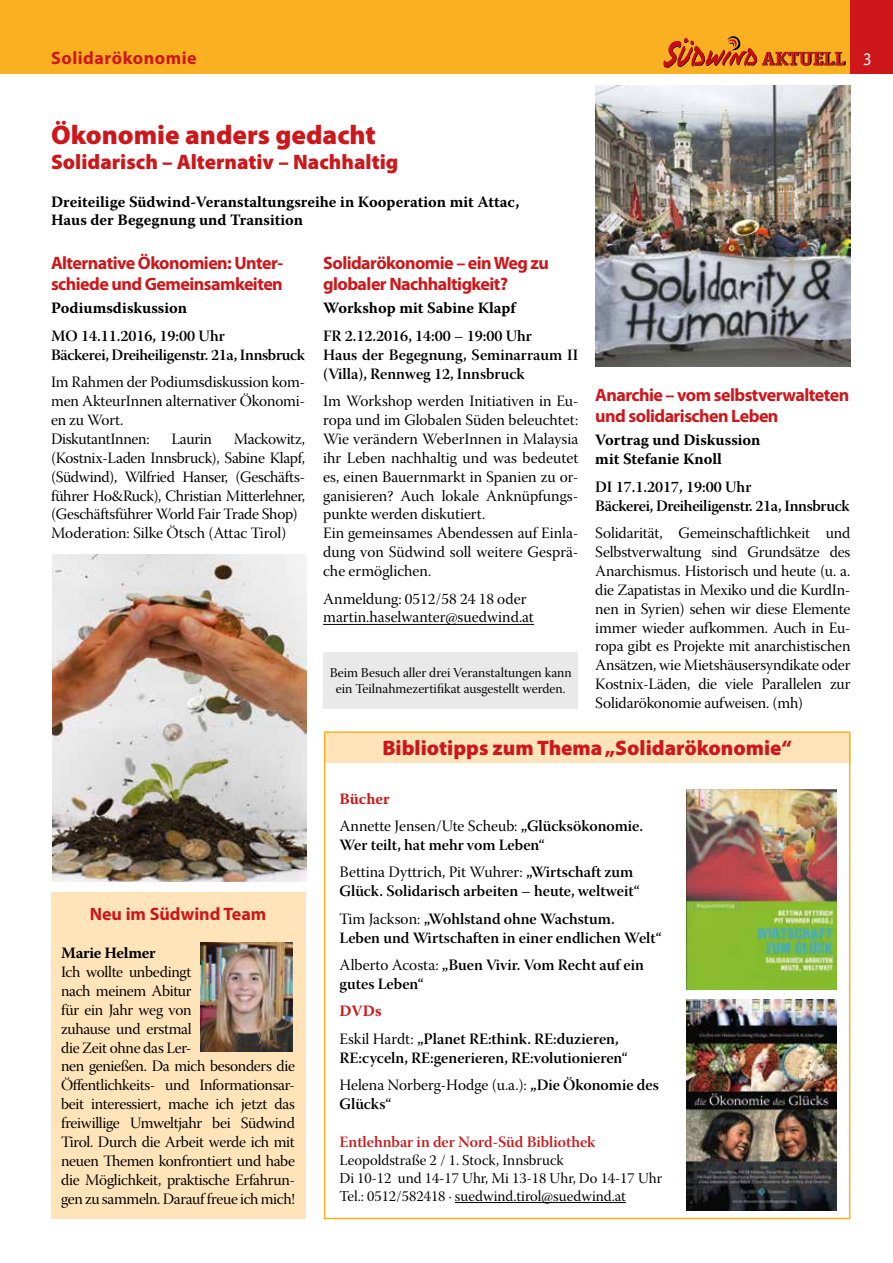
<style>
.page{position:relative;width:893px;height:1263px;background:#fff}
.page>*{position:absolute;margin:0;border:0;box-sizing:border-box;transform-origin:0 0}
.t1{font:900 27px "Myriad Pro";color:#cd171a}
.t2{font:900 21px "Myriad Pro";color:#cd171a}
.t3{font:700 18px/21.6px "Myriad Pro";letter-spacing:-.03em;color:#cd171a}
.t4{font:700 18px "Myriad Pro";color:#cd171a}
.t5{font:700 18px "Myriad Pro";letter-spacing:.03em;color:#cd171a}
.t6{font:18px "Officina Serif";color:#fff}
.t7{font:15.75px/18.9px "Warnock Pro Subh";letter-spacing:-.01em;color:#000}
.t8{font:15.75px/18.9px "Warnock Pro Semibold Subh";color:#000}
.t9{font:700 15.75px/18.9px "Warnock Pro";color:#000}
.t10{font:15.75px/18.9px "Warnock Pro Semibold Subh";letter-spacing:-.02em;color:#000}
.t11{font:15.75px "Warnock Pro Semibold Subh";color:#cd171a}
.t12{font:700 15.75px "Warnock Pro";letter-spacing:-.02em;color:#000}
.t13{font:700 15.75px "Warnock Pro";color:#cd171a}
.t14{font:15px/18px "Warnock Pro Subh";color:#000}
.t15{font:13.5px/16.2px "Warnock Pro Subh";color:#000;text-align:center}
.s1{font-family:"Warnock Pro Semibold Subh"}
.s2{font-family:"Warnock Pro Subh"}
</style>
<div class="page">
<div style="left:850px;top:0;width:43px;height:74px;background:#cd171a"></div>
<div style="left:0;top:0;width:850px;height:74px;background:#f9b122"></div>
<svg style="left:663px;top:36px;width:182px;height:32px"></svg>
<div style="left:51px;top:892px;width:255px;height:327px;background:#ffe4ba"></div>
<div style="left:324px;top:733px;width:526px;height:29px;background:#ffe4ba"></div>
<div style="left:324px;top:731px;width:526px;height:488px;border:2px solid #f9b122"></div>
<hr style="left:455px;top:1202px;width:171px;height:1px;background:#000">
<img style="left:52px;top:554px;width:254px;height:327px">
<img style="left:595px;top:86px;width:255px;height:280px">
<hr style="left:323px;top:624px;width:211px;height:1px;background:#000">
<img style="left:200px;top:943px;width:93px;height:108px">
<img style="left:687px;top:789px;width:149px;height:201px">
<img style="left:687px;top:999px;width:149px;height:211px">
<div style="left:324px;top:652px;width:254px;height:56px;background:#e9e9e9"></div>
<p class="t5" style="left:51px;top:46px;width:147px">Solidarökonomie</p>
<p class="t6" style="left:863px;top:48px;width:10px">3</p>
<h1 class="t1" style="left:51px;top:116px;width:326px">Ökonomie anders gedacht</h1>
<h2 class="t2" style="left:51px;top:148px;width:349px">Solidarisch – Alternativ – Nachhaltig</h2>
<p class="t9" style="left:51px;top:192px;width:470px">Dreiteilige Südwind-Veranstaltungsreihe in Kooperation mit Attac,<br>Haus der Begegnung und Transition</p>
<p class="t3" style="left:51px;top:251px;width:234px">Alternative Ökonomien: Unter&shy;schiede und Gemeinsamkeiten</p>
<p class="t9" style="left:51px;top:298px;width:138px">Podiumsdiskussion</p>
<p class="t10" style="left:51px;top:326px;width:256px">MO 14.11.2016, 19:00 Uhr<br>Bäckerei, Dreiheiligenstr. 21a, Innsbruck</p>
<p class="t7" style="left:51px;top:374px;width:255px">Im Rahmen der Podiumsdiskussion kom&shy;men AkteurInnen alternativer Ökonomi&shy;en zu Wort.<br>DiskutantInnen:</p>
<p class="t7" style="left:51px;top:431px;width:255px;text-indent:183px">Mackowitz, (Kostnix-Laden Innsbruck), Sabine Klapf, (Südwind), Wilfried Hanser, (Geschäfts&shy;führer Ho&amp;Ruck), Christian Mitterlehner, (Geschäftsführer World Fair Trade Shop)<br>Moderation: Silke Ötsch (Attac Tirol)</p>
<p class="t7" style="left:171px;top:431px;width:42px">Laurin</p>
<p class="t3" style="left:323px;top:251px;width:227px">Solidarökonomie – ein Weg zu globaler Nachhaltigkeit?</p>
<p class="t9" style="left:323px;top:298px;width:194px">Workshop mit Sabine Klapf</p>
<p class="t8" style="left:323px;top:326px;width:257px">FR 2.12.2016, 14:00 – 19:00 Uhr<br>Haus der Begegnung, Seminarraum II (Villa), Rennweg 12, Innsbruck</p>
<p class="t7" style="left:323px;top:393px;width:257px">Im Workshop werden Initiativen in Eu&shy;ropa und im Globalen Süden beleuchtet:<br>Wie verändern WeberInnen in Malaysia ihr Leben nachhaltig und was bedeutet es, einen Bauernmarkt in Spanien zu or&shy;ganisieren? Auch lokale Anknüpfungs&shy;punkte werden diskutiert.<br>Ein gemeinsames Abendessen auf Einla&shy;dung von Südwind soll weitere Gesprä&shy;che ermöglichen.</p>
<p class="t7" style="left:323px;top:591px;width:212px">Anmeldung: 0512/58 24 18 oder martin.haselwanter@suedwind.at</p>
<p class="t15" style="left:330px;top:666px;width:244px">Beim Besuch aller drei Veranstaltungen kann ein Teilnahmezertifikat ausgestellt werden.</p>
<p class="t3" style="left:595px;top:383px;width:255px">Anarchie – vom selbstverwalteten und solidarischen Leben</p>
<p class="t9" style="left:595px;top:431px;width:167px">Vortrag und Diskussion mit Stefanie Knoll</p>
<p class="t10" style="left:595px;top:477px;width:256px">DI 17.1.2017, 19:00 Uhr<br>Bäckerei, Dreiheiligenstr. 21a, Innsbruck</p>
<p class="t7" style="left:595px;top:525px;width:257px;text-align:justify">Solidarität, Gemeinschaftlichkeit und Selbstverwaltung sind Grundsätze des Anarchismus. Historisch und heute (u. a. die Zapatistas in Mexiko und die KurdIn&shy;nen in Syrien) sehen wir diese Elemente immer wieder aufkommen. Auch in Eu&shy;ropa gibt es Projekte mit anarchistischen Ansätzen, wie Mietshäusersyndikate oder Kostnix-Läden, die viele Parallelen zur Solidarökonomie aufweisen. (mh)</p>
<p class="t4" style="left:90px;top:902px;width:178px">Neu im Südwind Team</p>
<p class="t12" style="left:61px;top:943px;width:96px">Marie Helmer</p>
<p class="t7" style="left:61px;top:964px;width:235px">Ich wollte unbedingt<br>nach meinem Abitur<br>für ein Jahr weg von<br>zuhause und erstmal<br>die Zeit ohne das Ler-<br>nen genießen. Da mich besonders die<br>Öffentlichkeits- und Informationsar&shy;beit interessiert, mache ich jetzt das freiwillige Umweltjahr bei Südwind<br>Tirol. Durch die Arbeit werde ich mit neuen Themen konfrontiert und habe die Möglichkeit, praktische Erfahrun&shy;gen zu sammeln. Darauf freue ich mich!</p>
<h2 class="t2" style="left:382px;top:733px;width:411px">Bibliotipps zum Thema „Solidarökonomie“</h2>
<p class="t13" style="left:340px;top:789px;width:52px">Bücher</p>
<p class="t7" style="left:340px;top:818px;width:305px">Annette Jensen/Ute Scheub: <span class="s1">„Glücksökonomie.</span></p>
<p class="t8" style="left:340px;top:835px;width:207px">Wer teilt, hat mehr vom Leben“</p>
<p class="t7" style="left:340px;top:865px;width:295px">Bettina Dyttrich, Pit Wuhrer: <span class="s1">„Wirtschaft zum</span></p>
<p class="t8" style="left:340px;top:877px;width:302px;line-height:27.5px">Glück. Solidarisch arbeiten – heute, weltweit“<br><span class="s2">Tim Jackson:</span> „Wohlstand ohne Wachstum.</p>
<p class="t8" style="left:340px;top:923px;width:324px;line-height:27.5px">Leben und Wirtschaften in einer endlichen Welt“<br><span class="s2">Alberto Acosta:</span> „Buen Vivir. Vom Recht auf ein</p>
<p class="t8" style="left:340px;top:974px;width:86px">gutes Leben“</p>
<p class="t13" style="left:340px;top:1001px;width:43px">DVDs</p>
<p class="t8" style="left:340px;top:1029px;width:290px"><span class="s2">Eskil Hardt:</span> „Planet RE:think. RE:duzieren,<br>RE:cyceln, RE:generieren, RE:volutionieren“</p>
<p class="t7" style="left:340px;top:1077px;width:321px">Helena Norberg-Hodge (u.a.): <span class="s1">„Die Ökonomie des</span></p>
<p class="t8" style="left:340px;top:1094px;width:54px">Glücks“</p>
<p class="t11" style="left:340px;top:1132px;width:257px">Entlehnbar in der Nord-Süd Bibliothek</p>
<p class="t14" style="left:340px;top:1152px;width:324px">Leopoldstraße 2 / 1. Stock, Innsbruck<br>Di 10-12 und 14-17 Uhr, Mi 13-18 Uhr, Do 14-17 Uhr<br>Tel.: 0512/582418 · suedwind.tirol@suedwind.at</p>
</div>
